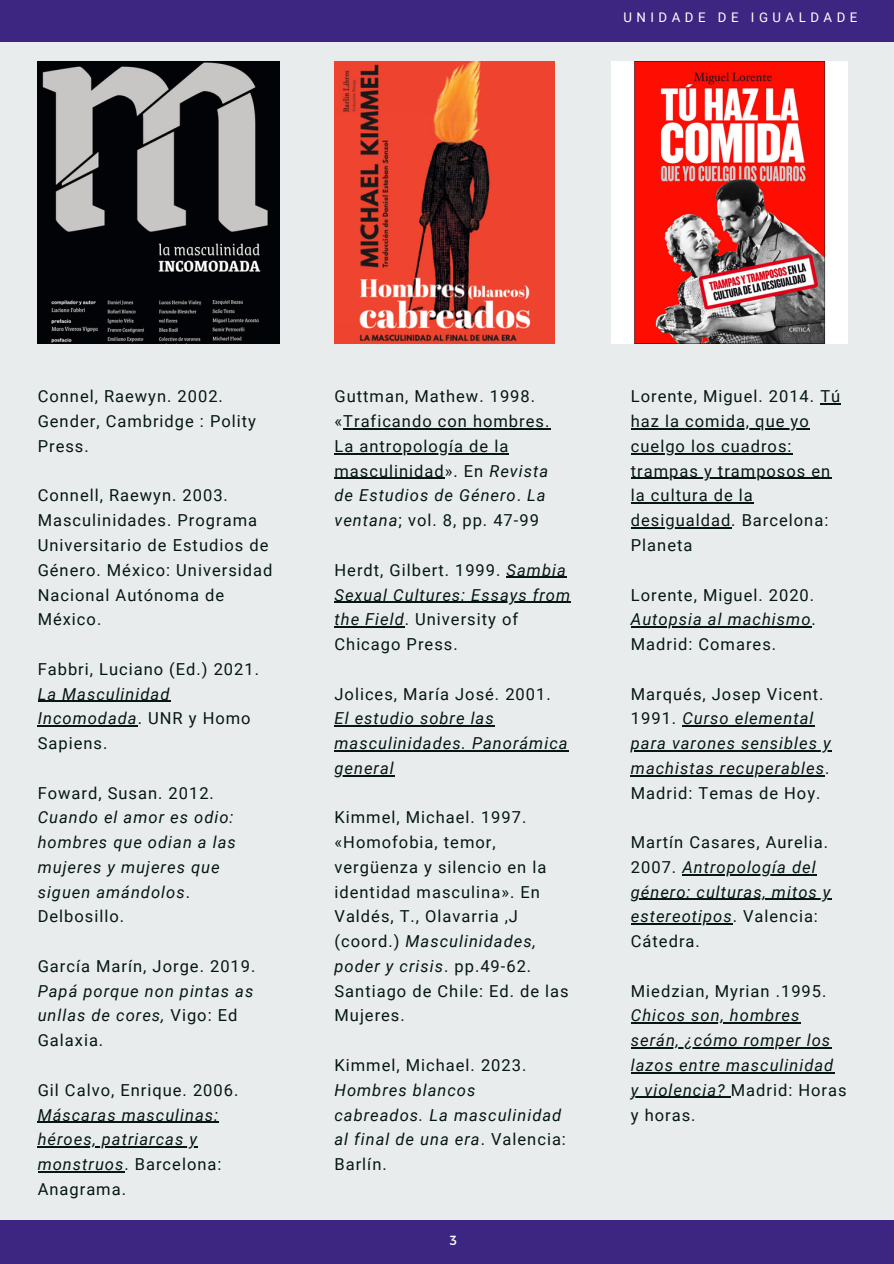
<style>
.page{position:relative;width:894px;height:1264px;background:#fff}
.page>*{position:absolute;margin:0;border:0;box-sizing:border-box;transform-origin:0 0}
.t1{font:16.5px/24.8px "Roboto";letter-spacing:.06em;color:#051613}
.t2{font:italic 16.5px/24.8px "Roboto";letter-spacing:.06em;color:#051613}
.t3{font:13.2px "Roboto";letter-spacing:.34em;color:#fff}
.t4{font:13.2px "Montserrat";color:#fff}
.s1{font-style:normal}
.s2{font-style:italic}
</style>
<div class="page">
<div style="left:0;top:42px;width:893px;height:1221px;background:#e9eced"></div>
<div style="left:0;top:1220px;width:893px;height:43px;background:#3c2682"></div>
<div style="left:0;top:0;width:893px;height:42px;background:#3c2682"></div>
<img style="left:38px;top:61px;width:242px;height:282px">
<img style="left:334px;top:61px;width:220px;height:282px">
<img style="left:611px;top:61px;width:236px;height:282px">
<hr style="left:38px;top:700px;width:132px;height:1px;background:#051613">
<hr style="left:38px;top:725px;width:100px;height:1px;background:#051613">
<hr style="left:38px;top:1121px;width:181px;height:1px;background:#051613">
<hr style="left:38px;top:1146px;width:160px;height:1px;background:#051613">
<hr style="left:38px;top:1171px;width:86px;height:1px;background:#051613">
<hr style="left:343px;top:428px;width:207px;height:1px;background:#051613">
<hr style="left:334px;top:453px;width:175px;height:1px;background:#051613">
<hr style="left:334px;top:478px;width:110px;height:1px;background:#051613">
<hr style="left:506px;top:577px;width:60px;height:1px;background:#051613">
<hr style="left:334px;top:601px;width:237px;height:1px;background:#051613">
<hr style="left:334px;top:626px;width:70px;height:1px;background:#051613">
<hr style="left:334px;top:725px;width:160px;height:1px;background:#051613">
<hr style="left:334px;top:750px;width:234px;height:1px;background:#051613">
<hr style="left:334px;top:775px;width:60px;height:1px;background:#051613">
<svg style="left:820px;top:403px;width:21px;height:1px"></svg>
<hr style="left:630px;top:428px;width:179px;height:1px;background:#051613">
<hr style="left:630px;top:453px;width:162px;height:1px;background:#051613">
<hr style="left:630px;top:478px;width:201px;height:1px;background:#051613">
<hr style="left:630px;top:502px;width:123px;height:1px;background:#051613">
<hr style="left:630px;top:527px;width:101px;height:1px;background:#051613">
<hr style="left:630px;top:626px;width:181px;height:1px;background:#051613">
<hr style="left:682px;top:725px;width:132px;height:1px;background:#051613">
<hr style="left:630px;top:750px;width:201px;height:1px;background:#051613">
<hr style="left:630px;top:775px;width:194px;height:1px;background:#051613">
<hr style="left:682px;top:874px;width:134px;height:1px;background:#051613">
<hr style="left:630px;top:898px;width:201px;height:1px;background:#051613">
<hr style="left:630px;top:923px;width:102px;height:1px;background:#051613">
<hr style="left:630px;top:1022px;width:170px;height:1px;background:#051613">
<hr style="left:630px;top:1047px;width:201px;height:1px;background:#051613">
<hr style="left:630px;top:1072px;width:204px;height:1px;background:#051613">
<hr style="left:630px;top:1096px;width:100px;height:1px;background:#051613">
<p class="t3" style="left:623px;top:10px;width:235px">UNIDADE DE IGUALDADE</p>
<p class="t1" style="left:38px;top:384px;width:220px">Connel, Raewyn. 2002.<br>Gender, Cambridge : Polity<br>Press.</p>
<p class="t1" style="left:38px;top:483px;width:236px">Connell, Raewyn. 2003.<br>Masculinidades. Programa<br>Universitario de Estudios de<br>Género. México: Universidad<br>Nacional Autónoma de<br>México.</p>
<p class="t1" style="left:38px;top:656px;width:223px">Fabbri, Luciano (Ed.) 2021.</p>
<p class="t2" style="left:38px;top:681px;width:214px">La Masculinidad<br>Incomodada<span class="s1">. UNR y Homo<br>Sapiens.</span></p>
<p class="t1" style="left:38px;top:780px;width:178px">Foward, Susan. 2012.</p>
<p class="t2" style="left:38px;top:805px;width:199px">Cuando el amor es odio: hombres que odian a las mujeres y mujeres que siguen amándolos<span class="s1">.<br>Delbosillo.</span></p>
<p class="t1" style="left:38px;top:953px;width:219px">García Marín, Jorge. 2019.</p>
<p class="t2" style="left:38px;top:978px;width:217px">Papá porque non pintas as unllas de cores, <span class="s1">Vigo: Ed<br>Galaxia.</span></p>
<p class="t1" style="left:38px;top:1077px;width:202px">Gil Calvo, Enrique. 2006.</p>
<p class="t2" style="left:38px;top:1102px;width:185px">Máscaras masculinas: héroes, patriarcas y monstruos<span class="s1">. Barcelona:<br>Anagrama.</span></p>
<p class="t1" style="left:334px;top:384px;width:216px">Guttman, Mathew. 1998. «Traficando con hombres.<br>La antropología de la masculinidad». En <span class="s2">Revista de Estudios de Género</span>. <span class="s2">La ventana</span>; vol. 8, pp. 47-99</p>
<p class="t1" style="left:334px;top:557px;width:237px">Herdt, Gilbert. 1999. <span class="s2">Sambia<br>Sexual Cultures: Essays from the Field</span>. University of<br>Chicago Press.</p>
<p class="t1" style="left:334px;top:681px;width:218px">Jolices, María José. 2001.</p>
<p class="t2" style="left:334px;top:706px;width:234px">El estudio sobre las masculinidades. Panorámica general</p>
<p class="t1" style="left:334px;top:805px;width:236px">Kimmel, Michael. 1997. «Homofobia, temor, vergüenza y silencio en la identidad masculina». En<br>Valdés, T., Olavarria ,J (coord.) <span class="s2">Masculinidades, poder y crisis</span>. pp.49-62.<br>Santiago de Chile: Ed. de las<br>Mujeres.</p>
<p class="t1" style="left:334px;top:1052px;width:193px">Kimmel, Michael. 2023.</p>
<p class="t2" style="left:334px;top:1077px;width:233px">Hombres blancos cabreados. La masculinidad al final de una era<span class="s1">. Valencia:<br>Barlín.</span></p>
<p class="t4" style="left:450px;top:1231px;width:9px">3</p>
<p class="t1" style="left:630px;top:384px;width:211px">Lorente, Miguel. 2014. Tú haz la comida, que yo cuelgo los cuadros: trampas y tramposos en la cultura de la desigualdad. Barcelona:<br>Planeta</p>
<p class="t1" style="left:630px;top:582px;width:186px;text-align:justify">Lorente, Miguel. 2020.<br><span class="s2">Autopsia al machismo</span>.<br>Madrid: Comares.</p>
<p class="t2" style="left:630px;top:681px;width:201px"><span class="s1">Marqués, Josep Vicent.<br>1991.</span> Curso elemental para varones sensibles y machistas recuperables<span class="s1">.<br>Madrid: Temas de Hoy.</span></p>
<p class="t2" style="left:630px;top:830px;width:201px"><span class="s1">Martín Casares, Aurelia.<br>2007.</span> Antropología del género: culturas, mitos y estereotipos<span class="s1">. Valencia:<br>Cátedra.</span></p>
<p class="t1" style="left:630px;top:978px;width:197px">Miedzian, Myrian .1995.</p>
<p class="t2" style="left:630px;top:1003px;width:217px">Chicos son, hombres serán, ¿cómo romper los lazos entre masculinidad<br>y violencia? <span class="s1">Madrid: Horas y horas.</span></p>
</div>
